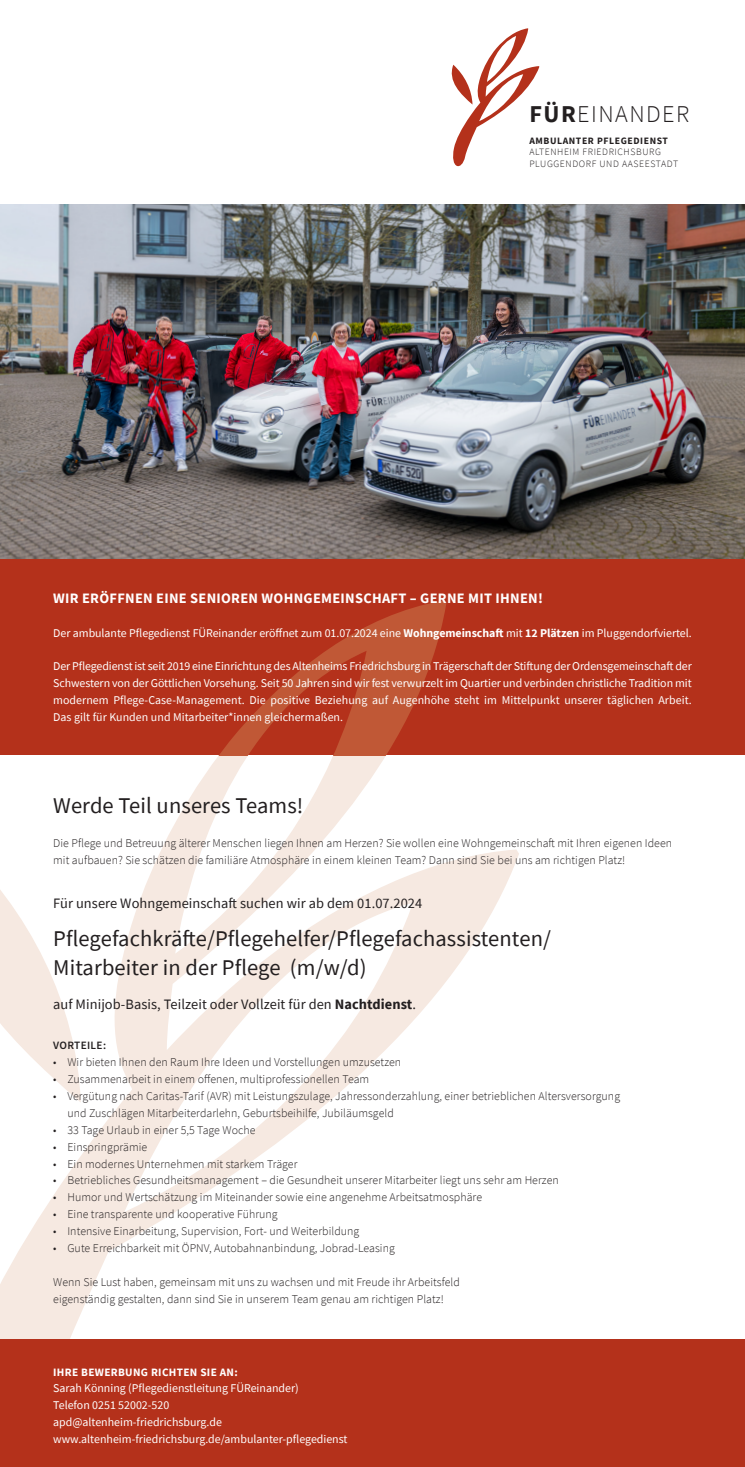
<style>
.page{position:relative;width:745px;height:1467px;background:#fff}
.page>*{position:absolute;margin:0;border:0;box-sizing:border-box;transform-origin:0 0}
.t1{font:300 24.12px "Source Sans Pro";letter-spacing:.06em;color:#231f20}
.t2{font:22.5px/28.8px "Source Sans Pro";letter-spacing:.005em;color:#231f20}
.t3{font:14.38px "Source Sans Pro";letter-spacing:.005em;color:#231f20}
.t4{font:700 14.38px "Source Sans Pro";letter-spacing:.02em;color:#fff}
.t5{font:300 11.88px/16.9px "Source Sans Pro";letter-spacing:.005em;color:#231f20}
.t6{font:11.88px/16.9px "Source Sans Pro";color:#fff;text-align:justify}
.t7{font:700 11.25px "Source Sans Pro";letter-spacing:.03em;color:#fff}
.t8{font:600 11.25px "Source Sans Pro";letter-spacing:.03em;color:#231f20}
.t9{font:300 9.75px/11.9px "Source Sans Pro";letter-spacing:.06em;color:#231f20}
.t10{font:700 9.75px "Source Sans Pro";letter-spacing:.06em;color:#231f20}
.s1{font-weight:700}
</style>
<div class="page">
<svg style="left:0;top:755px;width:518px;height:584px"></svg>
<svg style="left:0;top:840px;width:81px;height:262px"></svg>
<div style="left:0;top:557px;width:744px;height:198px;background:#b4311b"></div>
<svg style="left:219px;top:601px;width:227px;height:154px"></svg>
<img style="left:0;top:205px;width:744px;height:354px">
<svg style="left:451px;top:28px;width:88px;height:139px"></svg>
<div style="left:0;top:1339px;width:744px;height:128px;background:#b4311b"></div>
<h1 class="t1" style="left:529px;top:99px;width:161px"><span class="s1">FÜR</span>EINANDER</h1>
<p class="t10" style="left:529px;top:134px;width:140px">AMBULANTER PFLEGEDIENST</p>
<p class="t9" style="left:529px;top:146px;width:150px">ALTENHEIM FRIEDRICHSBURG<br>PLUGGENDORF UND AASEESTADT</p>
<p class="t4" style="left:53px;top:588px;width:491px">WIR ERÖFFNEN EINE SENIOREN WOHNGEMEINSCHAFT – GERNE MIT IHNEN!</p>
<p class="t6" style="left:53px;top:624px;width:639px">Der ambulante Pflegedienst FÜReinander eröffnet zum 01.07.2024 eine <span class="s1">Wohngemeinschaft</span> mit <span class="s1">12 Plätzen</span> im Pluggendorfviertel.</p>
<p class="t6" style="left:53px;top:658px;width:639px">Der Pflegedienst ist seit 2019 eine Einrichtung des Altenheims Friedrichsburg in Trägerschaft der Stiftung der Ordensgemeinschaft der Schwestern von der Göttlichen Vorsehung. Seit 50 Jahren sind wir fest verwurzelt im Quartier und verbinden christliche Tradition mit modernem Pflege-Case-Management. Die positive Beziehung auf Augenhöhe steht im Mittelpunkt unserer täglichen Arbeit.<br>Das gilt für Kunden und Mitarbeiter*innen gleichermaßen.</p>
<h2 class="t2" style="left:53px;top:791px;width:251px">Werde Teil unseres Teams!</h2>
<p class="t5" style="left:53px;top:835px;width:620px">Die Pflege und Betreuung älterer Menschen liegen Ihnen am Herzen? Sie wollen eine Wohngemeinschaft mit Ihren eigenen Ideen mit aufbauen? Sie schätzen die familiäre Atmosphäre in einem kleinen Team? Dann sind Sie bei uns am richtigen Platz!</p>
<p class="t3" style="left:53px;top:894px;width:370px">Für unsere Wohngemeinschaft suchen wir ab dem 01.07.2024</p>
<h2 class="t2" style="left:53px;top:924px;width:499px">Pflegefachkräfte/Pflegehelfer/Pflegefachassistenten/<br>Mitarbeiter in der Pflege (m/w/d)</h2>
<p class="t3" style="left:53px;top:995px;width:364px">auf Minijob-Basis, Teilzeit oder Vollzeit für den <span class="s1">Nachtdienst</span>.</p>
<p class="t8" style="left:53px;top:1038px;width:54px">VORTEILE:</p>
<p class="t5" style="left:53px;top:1054px;width:349px">• Wir bieten Ihnen den Raum Ihre Ideen und Vorstellungen umzusetzen</p>
<p class="t5" style="left:53px;top:1071px;width:317px">• Zusammenarbeit in einem offenen, multiprofessionellen Team</p>
<p class="t5" style="left:67px;top:1088px;width:554px;text-indent:-14px">• Vergütung nach Caritas-Tarif (AVR) mit Leistungszulage, Jahressonderzahlung, einer betrieblichen Altersversorgung und Zuschlägen Mitarbeiterdarlehn, Geburtsbeihilfe, Jubiläumsgeld</p>
<p class="t5" style="left:53px;top:1121px;width:204px">• 33 Tage Urlaub in einer 5,5 Tage Woche</p>
<p class="t5" style="left:53px;top:1138px;width:95px">• Einspringprämie</p>
<p class="t5" style="left:53px;top:1155px;width:246px">• Ein modernes Unternehmen mit starkem Träger</p>
<p class="t5" style="left:53px;top:1172px;width:506px">• Betriebliches Gesundheitsmanagement – die Gesundheit unserer Mitarbeiter liegt uns sehr am Herzen</p>
<p class="t5" style="left:53px;top:1189px;width:430px">• Humor und Wertschätzung im Miteinander sowie eine angenehme Arbeitsatmosphäre</p>
<p class="t5" style="left:53px;top:1206px;width:226px">• Eine transparente und kooperative Führung</p>
<p class="t5" style="left:53px;top:1223px;width:307px">• Intensive Einarbeitung, Supervision, Fort- und Weiterbildung</p>
<p class="t5" style="left:53px;top:1239px;width:343px">• Gute Erreichbarkeit mit ÖPNV, Autobahnanbindung, Jobrad-Leasing</p>
<p class="t5" style="left:53px;top:1273px;width:408px">Wenn Sie Lust haben, gemeinsam mit uns zu wachsen und mit Freude ihr Arbeitsfeld eigenständig gestalten, dann sind Sie in unserem Team genau am richtigen Platz!</p>
<p class="t7" style="left:53px;top:1364px;width:186px">IHRE BEWERBUNG RICHTEN SIE AN:</p>
<p class="t6" style="left:53px;top:1380px;width:296px;text-align:left">Sarah Könning (Pflegedienstleitung FÜReinander)<br>Telefon 0251 52002-520<br>apd@altenheim-friedrichsburg.de www.altenheim-friedrichsburg.de/ambulanter-pflegedienst</p>
</div>
